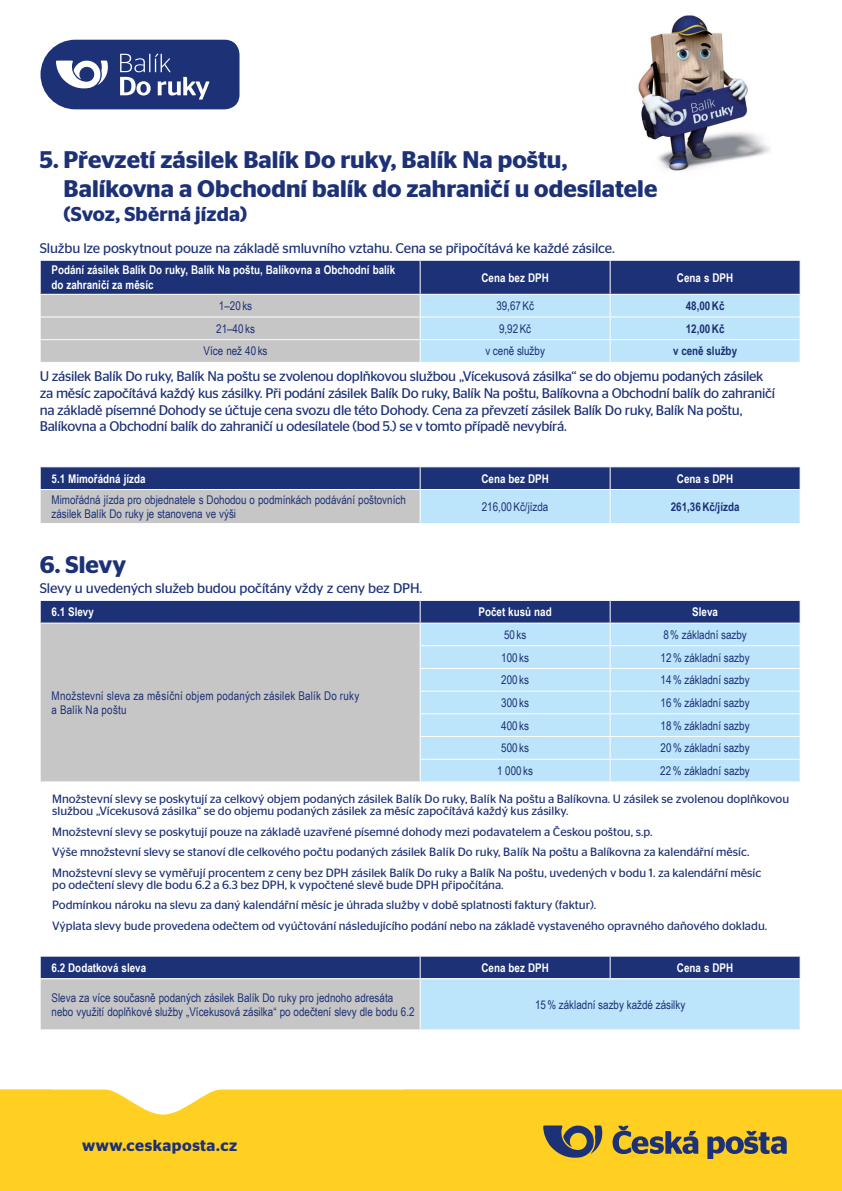
<style>
.page{position:relative;width:842px;height:1191px;background:#fff}
.page>*{position:absolute;margin:0;border:0;box-sizing:border-box;transform-origin:0 0}
.t1{font:600 24px/28.8px "Stag Sans";color:#1d3176}
.t2{font:600 20px "Stag Sans";letter-spacing:.005em;color:#1d3176}
.t3{font:600 16px "Stag Sans";letter-spacing:.03em;color:#1d3176}
.t4{font:14px/16.8px "Stag Sans";letter-spacing:-.02em;color:#1d3176}
.t5{font:12px/20.6px "Stag Sans";color:#1d3176}
.t6{font:12px/14.4px "Arial Narrow";color:#1d3176}
.t7{font:700 12px/14.4px "Arial Narrow";color:#fff}
.t8{font:12px/14.4px "Arial Narrow";letter-spacing:.02em;color:#1d3176}
.t9{font:700 12px "Arial Narrow";color:#1d3176}
</style>
<div class="page">
<div style="left:0;top:1089px;width:842px;height:102px;background:#ffcf21"></div>
<svg style="left:52px;top:1089px;width:351px;height:25px"></svg>
<svg style="left:612px;top:1125px;width:175px;height:34px;background:#ae963f"></svg>
<svg style="left:543px;top:1124px;width:61px;height:34px;background:#83784f"></svg>
<svg style="left:41px;top:40px;width:198px;height:69px;background:#44558e"></svg>
<img style="left:638px;top:15px;width:132px;height:156px">
<svg style="left:40px;top:260px;width:761px;height:102px;background:#8ea2bf"></svg>
<svg style="left:40px;top:467px;width:761px;height:56px;background:#8194b6"></svg>
<hr style="left:40px;top:489px;width:380px;height:1px;background:#fff">
<hr style="left:40px;top:490px;width:1px;height:33px;background:#fff">
<hr style="left:420px;top:489px;width:190px;height:1px;background:#fff">
<hr style="left:420px;top:490px;width:1px;height:33px;background:#fff">
<hr style="left:610px;top:489px;width:191px;height:1px;background:#fff">
<hr style="left:610px;top:490px;width:1px;height:33px;background:#fff">
<hr style="left:800px;top:490px;width:1px;height:33px;background:#fff">
<svg style="left:40px;top:600px;width:761px;height:181px;background:#afc2d3"></svg>
<div style="left:40px;top:978px;width:380px;height:51px;background:#c6c6c6"></div>
<div style="left:420px;top:978px;width:380px;height:51px;background:#bce4fa"></div>
<div style="left:40px;top:956px;width:761px;height:22px;background:#1d3176"></div>
<hr style="left:40px;top:978px;width:380px;height:1px;background:#fff">
<hr style="left:40px;top:979px;width:1px;height:50px;background:#fff">
<hr style="left:420px;top:978px;width:190px;height:1px;background:#fff">
<hr style="left:420px;top:979px;width:1px;height:50px;background:#fff">
<hr style="left:610px;top:978px;width:191px;height:1px;background:#fff">
<h1 class="t1" style="left:64px;top:146px;width:595px;text-indent:-24px">5. Převzetí zásilek Balík Do ruky, Balík Na poštu,<br>Balíkovna a Obchodní balík do zahraničí u odesílatele</h1>
<h2 class="t2" style="left:64px;top:203px;width:185px">(Svoz, Sběrná jízda)</h2>
<p class="t4" style="left:40px;top:239px;width:577px">Službu lze poskytnout pouze na základě smluvního vztahu. Cena se připočítává ke každé zásilce.</p>
<p class="t7" style="left:52px;top:262px;width:345px">Podání zásilek Balík Do ruky, Balík Na poštu, Balíkovna a Obchodní balík do zahraničí za měsíc</p>
<p class="t7" style="left:481px;top:270px;width:69px">Cena bez DPH</p>
<p class="t7" style="left:677px;top:270px;width:58px">Cena s DPH</p>
<p class="t6" style="left:219px;top:298px;width:35px">1–20 ks</p>
<p class="t6" style="left:496px;top:298px;width:39px">39,67 Kč</p>
<p class="t9" style="left:686px;top:297px;width:40px">48,00Kč</p>
<p class="t6" style="left:216px;top:321px;width:40px">21–40 ks</p>
<p class="t6" style="left:499px;top:321px;width:34px">9,92 Kč</p>
<p class="t9" style="left:686px;top:319px;width:40px">12,00Kč</p>
<p class="t6" style="left:204px;top:343px;width:65px">Více než 40 ks</p>
<p class="t6" style="left:485px;top:343px;width:61px">v ceně služby</p>
<p class="t9" style="left:673px;top:342px;width:65px">v ceně služby</p>
<p class="t4" style="left:40px;top:367px;width:737px">U zásilek Balík Do ruky, Balík Na poštu se zvolenou doplňkovou službou „Vícekusová zásilka“ se do objemu podaných zásilek za měsíc započítává každý kus zásilky. Při podání zásilek Balík Do ruky, Balík Na poštu, Balíkovna a Obchodní balík do zahraničí na základě písemné Dohody se účtuje cena svozu dle této Dohody. Cena za převzetí zásilek Balík Do ruky, Balík Na poštu, Balíkovna a Obchodní balík do zahraničí u odesílatele (bod 5.) se v tomto případě nevybírá.</p>
<p class="t7" style="left:52px;top:470px;width:96px">5.1 Mimořádná jízda</p>
<p class="t7" style="left:481px;top:470px;width:69px">Cena bez DPH</p>
<p class="t7" style="left:677px;top:470px;width:58px">Cena s DPH</p>
<p class="t6" style="left:52px;top:492px;width:356px">Mimořádná jízda pro objednatele s Dohodou o podmínkách podávání poštovních zásilek Balík Do ruky je stanovena ve výši</p>
<p class="t6" style="left:482px;top:499px;width:68px">216,00Kč/jízda</p>
<p class="t9" style="left:671px;top:497px;width:70px">261,36Kč/jízda</p>
<h1 class="t1" style="left:40px;top:550px;width:88px">6. Slevy</h1>
<p class="t4" style="left:40px;top:580px;width:384px">Slevy u uvedených služeb budou počítány vždy z ceny bez DPH.</p>
<p class="t7" style="left:52px;top:604px;width:44px">6.1 Slevy</p>
<p class="t7" style="left:478px;top:604px;width:75px">Počet kusů nad</p>
<p class="t7" style="left:692px;top:604px;width:27px">Sleva</p>
<p class="t8" style="left:52px;top:688px;width:309px">Množstevní sleva za měsíční objem podaných zásilek Balík Do ruky a Balík Na poštu</p>
<p class="t6" style="left:504px;top:627px;width:24px">50 ks</p>
<p class="t6" style="left:663px;top:627px;width:85px">8% základní sazby</p>
<p class="t6" style="left:501px;top:649px;width:29px">100 ks</p>
<p class="t6" style="left:661px;top:649px;width:91px">12% základní sazby</p>
<p class="t6" style="left:501px;top:672px;width:29px">200 ks</p>
<p class="t6" style="left:661px;top:672px;width:91px">14% základní sazby</p>
<p class="t6" style="left:501px;top:695px;width:29px">300 ks</p>
<p class="t6" style="left:660px;top:695px;width:91px">16% základní sazby</p>
<p class="t6" style="left:501px;top:717px;width:29px">400 ks</p>
<p class="t6" style="left:660px;top:717px;width:91px">18% základní sazby</p>
<p class="t6" style="left:501px;top:740px;width:29px">500 ks</p>
<p class="t6" style="left:660px;top:740px;width:91px">20% základní sazby</p>
<p class="t6" style="left:497px;top:763px;width:37px">1 000 ks</p>
<p class="t6" style="left:660px;top:763px;width:91px">22% základní sazby</p>
<p class="t5" style="left:52px;top:792px;width:739px;line-height:12px">Množstevní slevy se poskytují za celkový objem podaných zásilek Balík Do ruky, Balík Na poštu a Balíkovna. U zásilek se zvolenou doplňkovou službou „Vícekusová zásilka“ se do objemu podaných zásilek za měsíc započítává každý kus zásilky.</p>
<p class="t5" style="left:52px;top:821px;width:711px">Množstevní slevy se poskytují pouze na základě uzavřené písemné dohody mezi podavatelem a Českou poštou, s.p.<br>Výše množstevní slevy se stanoví dle celkového počtu podaných zásilek Balík Do ruky, Balík Na poštu a Balíkovna za kalendářní měsíc.<br>Množstevní slevy se vyměřují procentem z ceny bez DPH zásilek Balík Do ruky a Balík Na poštu, uvedených v bodu 1. za kalendářní měsíc</p>
<p class="t5" style="left:52px;top:874px;width:716px">po odečtení slevy dle bodu 6.2 a 6.3 bez DPH, k vypočtené slevě bude DPH připočítána.<br>Podmínkou nároku na slevu za daný kalendářní měsíc je úhrada služby v době splatnosti faktury (faktur).<br>Výplata slevy bude provedena odečtem od vyúčtování následujícího podání nebo na základě vystaveného opravného daňového dokladu.</p>
<p class="t7" style="left:52px;top:959px;width:96px">6.2 Dodatková sleva</p>
<p class="t7" style="left:481px;top:959px;width:69px">Cena bez DPH</p>
<p class="t7" style="left:677px;top:959px;width:58px">Cena s DPH</p>
<p class="t6" style="left:52px;top:989px;width:364px">Sleva za více současně podaných zásilek Balík Do ruky pro jednoho adresáta nebo využití doplňkové služby „Vícekusová zásilka“ po odečtení slevy dle bodu 6.2</p>
<p class="t6" style="left:535px;top:996px;width:152px">15% základní sazby každé zásilky</p>
<h3 class="t3" style="left:82px;top:1135px;width:157px">www.ceskaposta.cz</h3>
</div>
